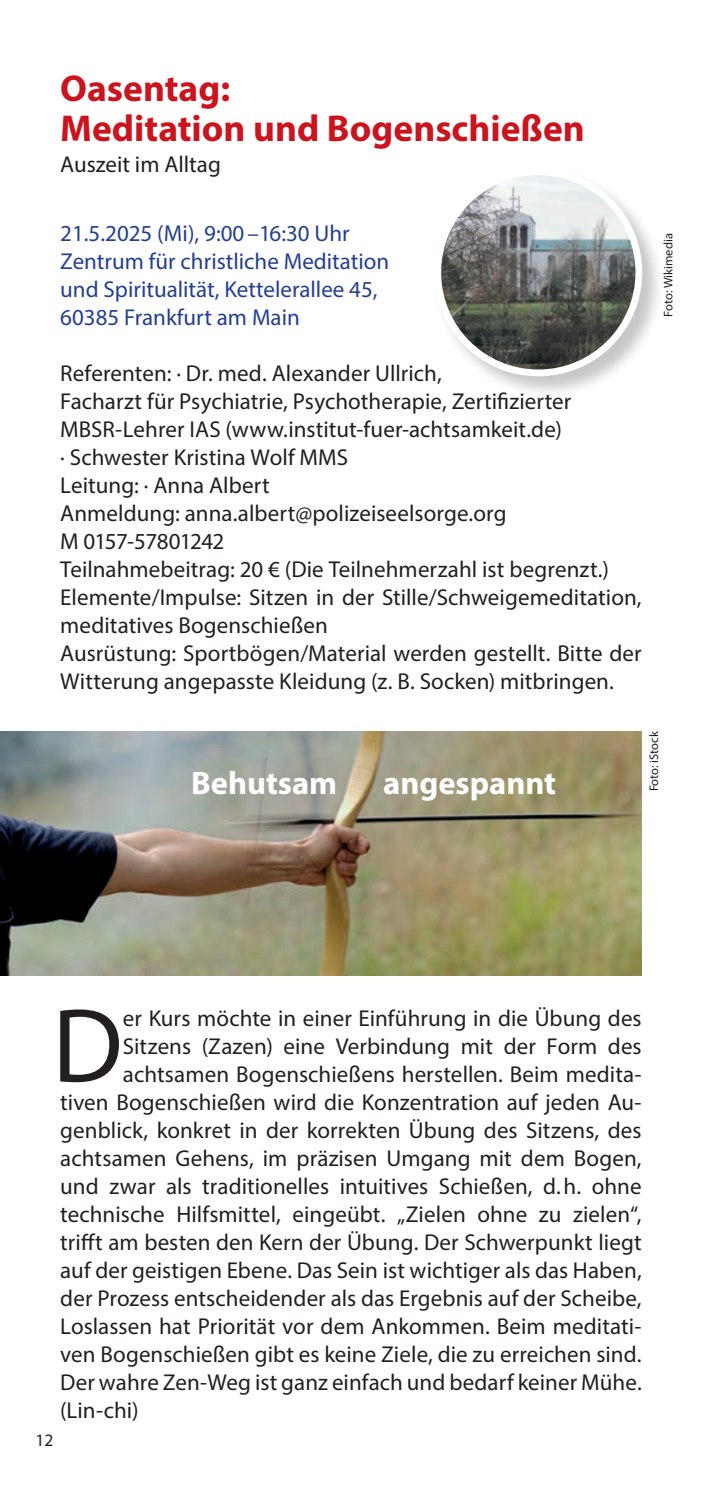
<style>
.page{position:relative;width:702px;height:1489px;background:#fff}
.page>*{position:absolute;margin:0;border:0;box-sizing:border-box;transform-origin:0 0}
.t1{font:106px "Myriad Pro";color:#231f20}
.t2{font:700 37.5px/40px "Myriad Pro";color:#cb141d}
.t3{font:700 32.5px "Myriad Pro";color:#fff}
.t4{font:23px/28px "Myriad Pro";letter-spacing:.005em;color:#231f20}
.t5{font:23px/28px "Myriad Pro";color:#253f8e}
.t6{font:17.5px "Myriad Pro";color:#231f20}
.t7{font:12.5px "Myriad Pro";color:#231f20}
</style>
<div class="page">
<img style="left:0;top:731px;width:641px;height:244px">
<div style="left:433px;top:167px;width:232px;height:232px;background:#231f20;opacity:.25"></div>
<img style="left:437px;top:172px;width:201px;height:201px;border-radius:101px">
<div style="left:434px;top:168px;width:208px;height:208px;border:7px solid #fff;border-radius:50%"></div>
<h2 class="t2" style="left:60px;top:67px;width:526px">Oasentag:<br>Meditation und Bogenschießen</h2>
<p class="t4" style="left:60px;top:150px;width:162px">Auszeit im Alltag</p>
<p class="t5" style="left:60px;top:219px;width:330px">21.5.2025 (Mi), 9:00 –16:30 Uhr<br>Zentrum für christliche Meditation und Spiritualität, Kettelerallee 45,<br>60385 Frankfurt am Main</p>
<p class="t4" style="left:60px;top:359px;width:583px">Referenten: · Dr. med. Alexander Ullrich,<br>Facharzt für Psychiatrie, Psychotherapie, Zertifizierter MBSR-Lehrer IAS (www.institut-fuer-achtsamkeit.de)<br>· Schwester Kristina Wolf MMS<br>Leitung: · Anna Albert<br>Anmeldung: anna.albert@polizeiseelsorge.org<br>M 0157-57801242<br>Teilnahmebeitrag: 20 € (Die Teilnehmerzahl ist begrenzt.)<br>Elemente/Impulse: Sitzen in der Stille/Schweigemeditation, meditatives Bogenschießen<br>Ausrüstung: Sportbögen/Material werden gestellt. Bitte der Witterung angepasste Kleidung (z. B. Socken) mitbringen.</p>
<p class="t7" style="left:660px;top:316px;width:85px;rotate:-90deg">Foto: Wikimedia</p>
<h3 class="t3" style="left:191px;top:762px;width:148px">Behutsam</h3>
<h3 class="t3" style="left:383px;top:762px;width:174px">angespannt</h3>
<p class="t7" style="left:646px;top:791px;width:62px;rotate:-90deg">Foto: iStock</p>
<h1 class="t1" style="left:52px;top:980px;width:72px">D</h1>
<p class="t4" style="left:123px;top:1003px;width:520px">er Kurs möchte in einer Einführung in die Übung des</p>
<p class="t4" style="left:123px;top:1031px;width:520px">Sitzens (Zazen) eine Verbindung mit der Form des</p>
<p class="t4" style="left:123px;top:1059px;width:520px">achtsamen Bogenschießens herstellen. Beim medita-</p>
<p class="t4" style="left:60px;top:1087px;width:583px">tiven Bogenschießen wird die Konzentration auf jeden Au-</p>
<p class="t4" style="left:60px;top:1115px;width:583px">genblick, konkret in der korrekten Übung des Sitzens, des</p>
<p class="t4" style="left:60px;top:1143px;width:583px">achtsamen Gehens, im präzisen Umgang mit dem Bogen,</p>
<p class="t4" style="left:60px;top:1171px;width:583px">und zwar als traditionelles intuitives Schießen, d.h. ohne</p>
<p class="t4" style="left:60px;top:1199px;width:583px">technische Hilfsmittel, eingeübt. „Zielen ohne zu zielen“,</p>
<p class="t4" style="left:60px;top:1227px;width:583px">trifft am besten den Kern der Übung. Der Schwerpunkt liegt</p>
<p class="t4" style="left:60px;top:1255px;width:583px">auf der geistigen Ebene. Das Sein ist wichtiger als das Haben,</p>
<p class="t4" style="left:60px;top:1283px;width:583px">der Prozess entscheidender als das Ergebnis auf der Scheibe,</p>
<p class="t4" style="left:60px;top:1311px;width:583px">Loslassen hat Priorität vor dem Ankommen. Beim meditati-</p>
<p class="t4" style="left:60px;top:1339px;width:583px">ven Bogenschießen gibt es keine Ziele, die zu erreichen sind.</p>
<p class="t4" style="left:60px;top:1367px;width:583px">Der wahre Zen-Weg ist ganz einfach und bedarf keiner Mühe.</p>
<p class="t4" style="left:60px;top:1395px;width:80px">(Lin-chi)</p>
<p class="t6" style="left:35px;top:1428px;width:19px">12</p>
</div>
